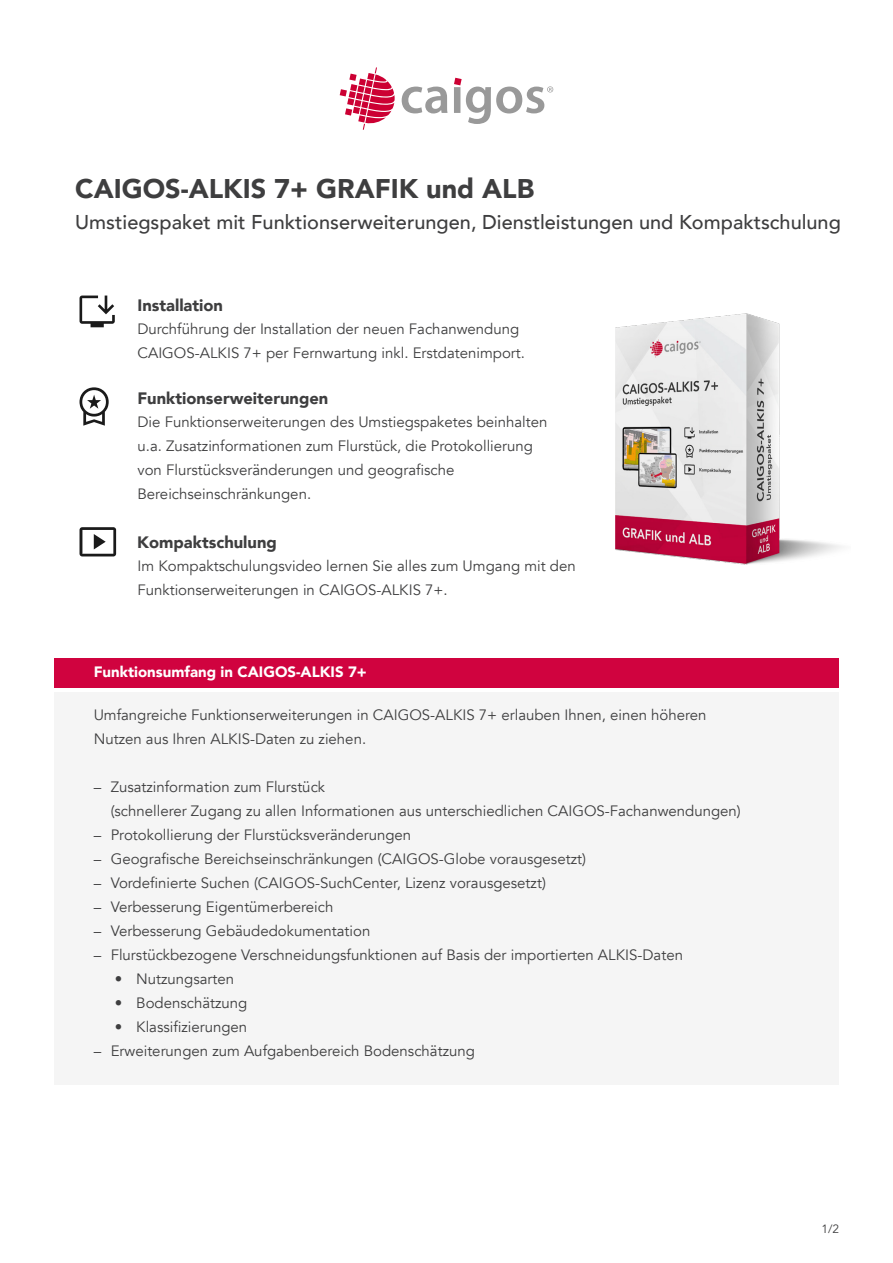
<style>
.page{position:relative;width:893px;height:1263px;background:#fff}
.page>*{position:absolute;margin:0;border:0;box-sizing:border-box;transform-origin:0 0}
.Headline{font:900 27px "Avenir";color:#3e3e3f}
.Headline-2{font:500 19.95px "Avenir";color:#3e3e3f}
.Auszeichnung{font:900 16.5px "Avenir";color:#3e3e3f}
.Body{font:15px/24px "Avenir";color:#3e3e3f}
.Body-2{font:900 15px "Avenir";color:#fff}
.Body-3{font:12px "Avenir";color:#3e3e3f}
</style>
<div class="page">
<svg style="left:402px;top:78px;width:151px;height:46px"></svg>
<svg style="left:340px;top:67px;width:55px;height:63px"></svg>
<img style="left:615px;top:313px;width:226px;height:252px">
<svg style="left:80px;top:296px;width:35px;height:31px"></svg>
<svg style="left:80px;top:387px;width:29px;height:39px"></svg>
<svg style="left:80px;top:527px;width:36px;height:29px"></svg>
<div style="left:54px;top:658px;width:785px;height:30px;background:#d0033f"></div>
<div style="left:54px;top:692px;width:785px;height:392px;background:#f5f5f5"></div>
<p class="Headline" style="left:75px;top:165px;width:460px">CAIGOS-ALKIS 7+ GRAFIK und ALB</p>
<p class="Headline-2" style="left:75px;top:205px;width:767px">Umstiegspaket mit Funktionserweiterungen, Dienstleistungen und Kompaktschulung</p>
<p class="Auszeichnung" style="left:137px;top:291px;width:87px">Installation</p>
<p class="Body" style="left:137px;top:317px;width:383px">Durchführung der Installation der neuen Fachanwendung</p>
<p class="Body" style="left:137px;top:341px;width:389px">CAIGOS-ALKIS 7+ per Fernwartung inkl. Erstdatenimport.</p>
<p class="Auszeichnung" style="left:137px;top:384px;width:192px">Funktionserweiterungen</p>
<p class="Body" style="left:137px;top:410px;width:411px">Die Funktionserweiterungen des Umstiegspaketes beinhalten</p>
<p class="Body" style="left:137px;top:434px;width:397px">u.a. Zusatzinformationen zum Flurstück, die Protokollierung von Flurstücksveränderungen und geografische</p>
<p class="Body" style="left:137px;top:482px;width:175px">Bereichseinschränkungen.</p>
<p class="Auszeichnung" style="left:137px;top:528px;width:141px">Kompaktschulung</p>
<p class="Body" style="left:137px;top:554px;width:440px">Im Kompaktschulungsvideo lernen Sie alles zum Umgang mit den</p>
<p class="Body" style="left:137px;top:578px;width:312px">Funktionserweiterungen in CAIGOS-ALKIS 7+.</p>
<p class="Body-2" style="left:94px;top:659px;width:275px">Funktionsumfang in CAIGOS-ALKIS 7+</p>
<p class="Body" style="left:94px;top:703px;width:614px">Umfangreiche Funktionserweiterungen in CAIGOS-ALKIS 7+ erlauben Ihnen, einen höheren<br>Nutzen aus Ihren ALKIS-Daten zu ziehen.</p>
<p class="Body" style="left:111px;top:775px;width:632px;text-indent:-17px">– Zusatzinformation zum Flurstück<br>(schnellerer Zugang zu allen Informationen aus unterschiedlichen CAIGOS-Fachanwendungen)</p>
<p class="Body" style="left:94px;top:823px;width:319px">– Protokollierung der Flurstücksveränderungen</p>
<p class="Body" style="left:94px;top:847px;width:494px">– Geografische Bereichseinschränkungen (CAIGOS-Globe vorausgesetzt)</p>
<p class="Body" style="left:94px;top:871px;width:454px">– Vordefinierte Suchen (CAIGOS-SuchCenter, Lizenz vorausgesetzt)</p>
<p class="Body" style="left:94px;top:895px;width:241px">– Verbesserung Eigentümerbereich</p>
<p class="Body" style="left:94px;top:919px;width:278px">– Verbesserung Gebäudedokumentation</p>
<p class="Body" style="left:94px;top:943px;width:591px">– Flurstückbezogene Verschneidungsfunktionen auf Basis der importierten ALKIS-Daten</p>
<p class="Body" style="left:115px;top:967px;width:121px">• Nutzungsarten</p>
<p class="Body" style="left:115px;top:991px;width:134px">• Bodenschätzung</p>
<p class="Body" style="left:115px;top:1015px;width:134px">• Klassifizierungen</p>
<p class="Body" style="left:94px;top:1039px;width:383px">– Erweiterungen zum Aufgabenbereich Bodenschätzung</p>
<p class="Body-3" style="left:821px;top:1222px;width:19px">1/2</p>
</div>
